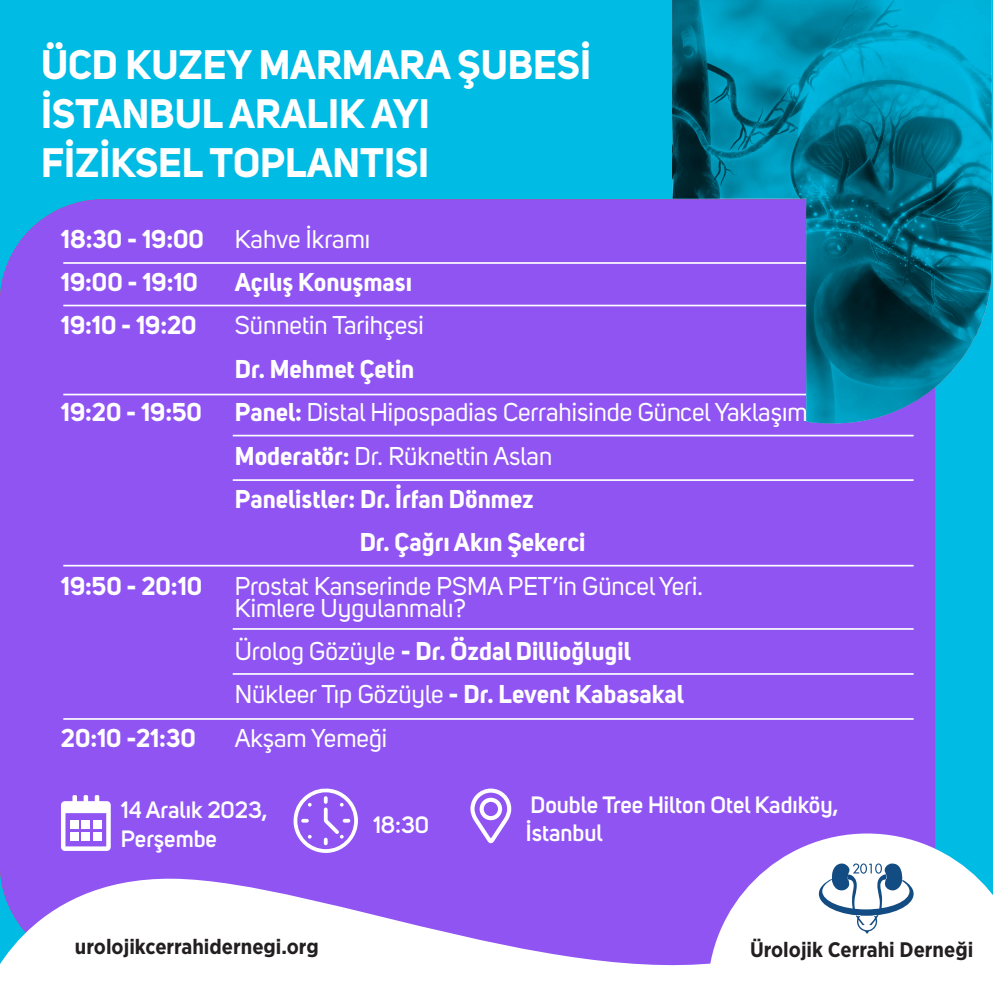
<style>
.page{position:relative;width:993px;height:993px;background:#fff}
.page>*{position:absolute;margin:0;border:0;box-sizing:border-box;transform-origin:0 0}
.t1{font:700 40.6px/48.6px "Uni Sans";color:#fff}
.t2{font:700 25.38px/43.4px "Uni Sans";color:#fff}
.t3{font:25.38px/21.7px "Uni Sans";color:#fff}
.t4{font:600 23.28px/29.6px "Uni Sans";color:#fff}
.t5{font:700 21px "Gotham Narrow";color:#231f20}
.s1{font-weight:400}
.s2{font-weight:700}
</style>
<div class="page">
<div style="left:0;top:0;width:992px;height:992px;background:#00bbe4"></div>
<div style="left:0;top:199px;width:934px;height:767px;background:#9054f3;border-radius:103px"></div>
<svg style="left:61px;top:800px;width:50px;height:50px"></svg>
<div style="left:72px;top:794px;width:5px;height:10px;background:#fff"></div>
<svg style="left:84px;top:794px;width:4px;height:10px"></svg>
<svg style="left:95px;top:794px;width:4px;height:10px"></svg>
<div style="left:70px;top:819px;width:9px;height:9px;background:#fff"></div>
<div style="left:82px;top:819px;width:8px;height:9px;background:#fff"></div>
<div style="left:93px;top:819px;width:8px;height:9px;background:#fff"></div>
<div style="left:70px;top:831px;width:9px;height:9px;background:#fff"></div>
<div style="left:82px;top:831px;width:8px;height:9px;background:#fff"></div>
<div style="left:93px;top:831px;width:8px;height:9px;background:#fff"></div>
<svg style="left:293px;top:788px;width:65px;height:64px"></svg>
<hr style="left:63px;top:304px;width:850px;height:2px;background:#fff">
<hr style="left:63px;top:262px;width:850px;height:2px;background:#fff">
<hr style="left:63px;top:393px;width:850px;height:2px;background:#fff">
<hr style="left:63px;top:564px;width:850px;height:2px;background:#fff">
<hr style="left:233px;top:434px;width:680px;height:2px;background:#fff">
<hr style="left:233px;top:479px;width:680px;height:2px;background:#fff">
<hr style="left:233px;top:628px;width:680px;height:1px;background:#fff">
<hr style="left:233px;top:673px;width:680px;height:1px;background:#fff">
<hr style="left:63px;top:718px;width:850px;height:1px;background:#fff">
<svg style="left:470px;top:788px;width:42px;height:56px"></svg>
<svg style="left:759px;top:833px;width:233px;height:159px;background:#e6effc"></svg>
<svg style="left:0;top:876px;width:772px;height:116px;fill:#fff"></svg>
<svg style="left:818px;top:863px;width:95px;height:70px;background:#bdcddc"></svg>
<svg style="left:672px;top:0;width:319px;height:423px"></svg>
<h1 class="t1" style="left:41px;top:40px;width:551px">ÜCD KUZEY MARMARA ŞUBESİ<br>İSTANBUL ARALIK AYI<br>FİZİKSEL TOPLANTISI</h1>
<p class="t2" style="left:61px;top:217px;width:311px">18:30 - 19:00 <span class="s1">Kahve İkramı<br></span>19:00 - 19:10</p>
<p class="t2" style="left:235px;top:260px;width:179px">Açılış Konuşması</p>
<p class="t2" style="left:61px;top:303px;width:137px">19:10 - 19:20</p>
<p class="t3" style="left:235px;top:315px;width:190px">Sünnetin Tarihçesi</p>
<p class="t2" style="left:235px;top:347px;width:181px">Dr. Mehmet Çetin</p>
<p class="t2" style="left:61px;top:390px;width:142px">19:20 - 19:50</p>
<p class="t3" style="left:235px;top:402px;width:574px"><span class="s2">Panel:</span> Distal Hipospadias Cerrahisinde Güncel Yaklaşım</p>
<p class="t3" style="left:235px;top:445px;width:319px"><span class="s2">Moderatör:</span> Dr. Rüknettin Aslan</p>
<p class="t2" style="left:235px;top:477px;width:300px">Panelistler: Dr. İrfan Dönmez</p>
<p class="t2" style="left:359px;top:520px;width:227px">Dr. Çağrı Akın Şekerci</p>
<p class="t2" style="left:61px;top:563px;width:143px">19:50 - 20:10</p>
<p class="t3" style="left:235px;top:575px;width:469px">Prostat Kanserinde PSMA PET’in Güncel Yeri.<br>Kimlere Uygulanmalı?</p>
<p class="t2" style="left:235px;top:629px;width:450px"><span class="s1">Ürolog Gözüyle</span> - Dr. Özdal Dillioğlugil<br><span class="s1">Nükleer Tıp Gözüyle</span> - Dr. Levent Kabasakal</p>
<p class="t2" style="left:61px;top:715px;width:136px">20:10 -21:30</p>
<p class="t3" style="left:235px;top:727px;width:154px">Akşam Yemeği</p>
<p class="t4" style="left:121px;top:794px;width:148px">14 Aralık 2023,<br>Perşembe</p>
<p class="t4" style="left:525px;top:790px;width:314px;line-height:28px">Double Tree Hilton Otel Kadıköy,<br>İstanbul</p>
<p class="t4" style="left:373px;top:809px;width:58px">18:30</p>
<p class="t5" style="left:75px;top:933px;width:245px">urolojikcerrahidernegi.org</p>
<p class="t5" style="left:749px;top:935px;width:225px">Ürolojik Cerrahi Derneği</p>
</div>
